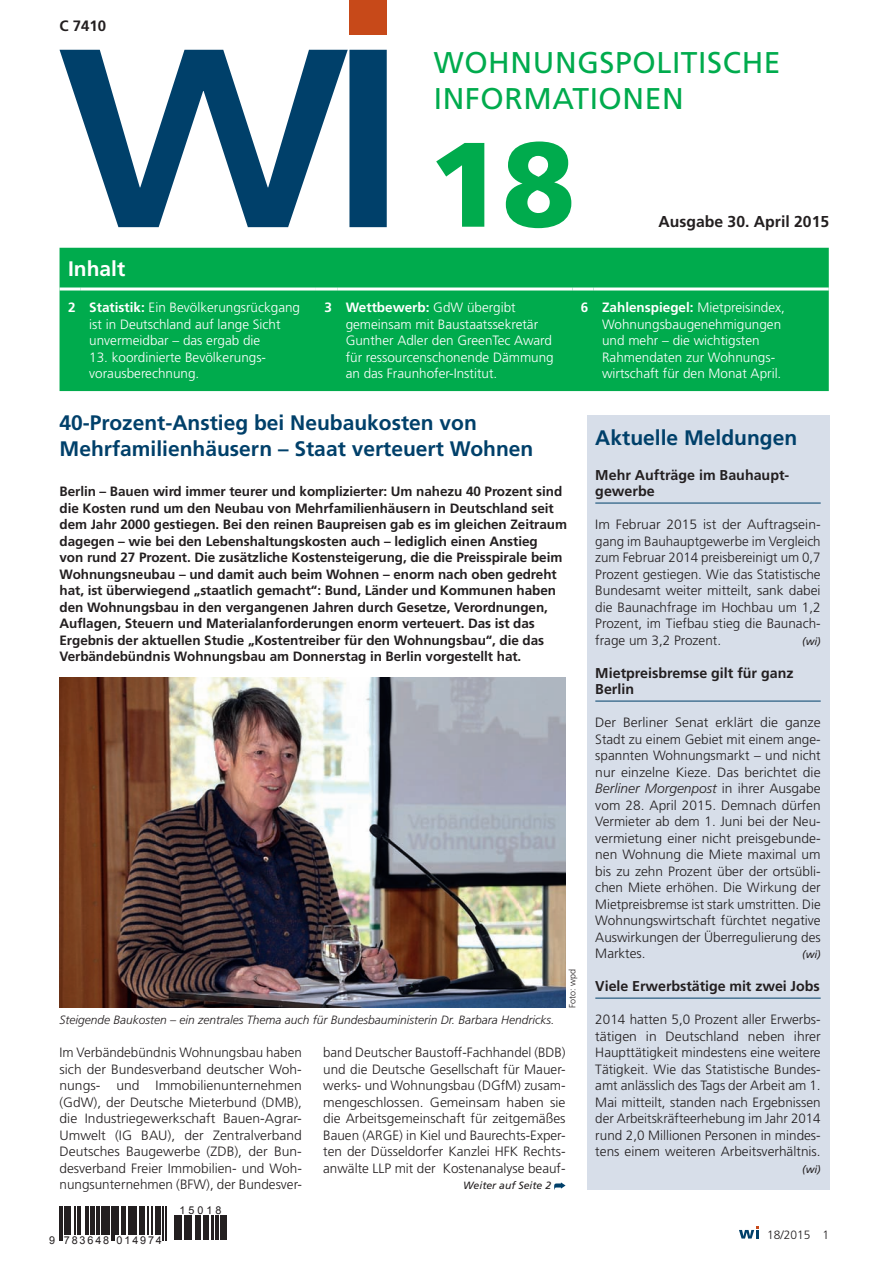
<style>
.page{position:relative;width:893px;height:1263px;background:#fff}
.page>*{position:absolute;margin:0;border:0;box-sizing:border-box;transform-origin:0 0}
.t1{font:900 120px "Frutiger";color:#00ab4d}
.t2{font:30px/36px "Frutiger";letter-spacing:.02em;color:#00ab4d}
.t3{font:700 21px/25.2px "Frutiger";color:#00406a}
.t4{font:700 21px "Frutiger";color:#fff}
.t5{font:700 15.75px "Frutiger";color:#231f20}
.t6{font:700 15px "Frutiger";color:#231f20}
.t7{font:700 14.25px/16.5px "Frutiger";color:#231f20}
.t8{font:300 13.5px/16.5px "Frutiger";color:#231f20;text-align:justify}
.t9{font:700 13.5px/16.5px "Frutiger";letter-spacing:-.005em;color:#231f20}
.t10{font:300 13.5px/16.5px "Frutiger";color:#fff}
.t11{font:italic 300 12px "Frutiger";color:#231f20}
.t12{font:300 12px "Frutiger";color:#231f20}
.t13{font:10.8px "Arial";letter-spacing:.17em;color:#231f20}
.t14{font:italic 10.5px "Frutiger";color:#231f20}
.t15{font:300 9px "Frutiger";color:#231f20}
.s1{font-weight:700}
.s2{font-style:italic}
</style>
<div class="page">
<div style="left:60px;top:248px;width:769px;height:143px;background:#00ab4d"></div>
<hr style="left:60px;top:287px;width:21px;height:3px;background:#fff">
<hr style="left:81px;top:287px;width:235px;height:3px;background:#fff">
<hr style="left:316px;top:287px;width:21px;height:3px;background:#fff">
<hr style="left:337px;top:287px;width:235px;height:3px;background:#fff">
<hr style="left:572px;top:287px;width:22px;height:3px;background:#fff">
<hr style="left:594px;top:287px;width:235px;height:3px;background:#fff">
<svg style="left:554px;top:1182px;width:12px;height:7px"></svg>
<div style="left:587px;top:415px;width:242px;height:774px;background:#d7dee9"></div>
<hr style="left:595px;top:503px;width:226px;height:1px;background:#00406a">
<hr style="left:595px;top:701px;width:226px;height:1px;background:#00406a">
<hr style="left:595px;top:998px;width:226px;height:1px;background:#00406a">
<img style="left:60px;top:678px;width:506px;height:330px">
<svg style="left:739px;top:1226px;width:20px;height:12px"></svg>
<hr style="left:60px;top:1206px;width:1px;height:34px;background:#231f20">
<hr style="left:62px;top:1206px;width:1px;height:34px;background:#231f20">
<hr style="left:64px;top:1206px;width:3px;height:28px;background:#231f20">
<hr style="left:68px;top:1206px;width:3px;height:28px;background:#231f20">
<svg style="left:74px;top:1206px;width:7px;height:28px"></svg>
<hr style="left:85px;top:1206px;width:2px;height:28px;background:#231f20">
<svg style="left:88px;top:1206px;width:1px;height:28px"></svg>
<hr style="left:90px;top:1206px;width:4px;height:28px;background:#231f20">
<hr style="left:97px;top:1206px;width:3px;height:28px;background:#231f20">
<svg style="left:101px;top:1206px;width:1px;height:28px"></svg>
<hr style="left:103px;top:1206px;width:3px;height:28px;background:#231f20">
<hr style="left:107px;top:1206px;width:3px;height:28px;background:#231f20">
<hr style="left:111px;top:1206px;width:1px;height:34px;background:#231f20">
<hr style="left:113px;top:1206px;width:2px;height:34px;background:#231f20">
<hr style="left:116px;top:1206px;width:3px;height:28px;background:#231f20">
<svg style="left:121px;top:1206px;width:1px;height:28px"></svg>
<hr style="left:124px;top:1206px;width:2px;height:28px;background:#231f20">
<hr style="left:128px;top:1206px;width:2px;height:28px;background:#231f20">
<hr style="left:131px;top:1206px;width:2px;height:28px;background:#231f20">
<hr style="left:134px;top:1206px;width:3px;height:28px;background:#231f20">
<hr style="left:139px;top:1206px;width:4px;height:28px;background:#231f20">
<svg style="left:144px;top:1206px;width:12px;height:28px"></svg>
<hr style="left:157px;top:1206px;width:4px;height:28px;background:#231f20">
<hr style="left:163px;top:1206px;width:1px;height:34px;background:#231f20">
<hr style="left:165px;top:1206px;width:1px;height:34px;background:#231f20">
<svg style="left:174px;top:1216px;width:1px;height:24px"></svg>
<hr style="left:176px;top:1216px;width:3px;height:24px;background:#231f20">
<hr style="left:180px;top:1216px;width:2px;height:24px;background:#231f20">
<hr style="left:184px;top:1216px;width:2px;height:24px;background:#231f20">
<svg style="left:188px;top:1216px;width:1px;height:24px"></svg>
<hr style="left:190px;top:1216px;width:2px;height:24px;background:#231f20">
<hr style="left:195px;top:1216px;width:2px;height:24px;background:#231f20">
<svg style="left:198px;top:1216px;width:3px;height:24px"></svg>
<hr style="left:203px;top:1216px;width:4px;height:24px;background:#231f20">
<svg style="left:208px;top:1216px;width:1px;height:24px"></svg>
<hr style="left:211px;top:1216px;width:2px;height:24px;background:#231f20">
<svg style="left:216px;top:1216px;width:3px;height:24px"></svg>
<hr style="left:220px;top:1216px;width:2px;height:24px;background:#231f20">
<hr style="left:223px;top:1216px;width:4px;height:24px;background:#231f20">
<svg style="left:60px;top:50px;width:327px;height:177px"></svg>
<div style="left:350px;top:0;width:37px;height:34px;background:#c74919"></div>
<p class="t6" style="left:60px;top:17px;width:48px">C 7410</p>
<h3 class="t4" style="left:68px;top:257px;width:59px">Inhalt</h3>
<p class="t10" style="left:89px;top:300px;width:212px;text-indent:-21px"><span class="s1">2 Statistik:</span> Ein Bevölkerungsrückgang ist in Deutschland auf lange Sicht unvermeidbar – das ergab die</p>
<p class="t10" style="left:89px;top:349px;width:178px">13. koordinierte Bevölkerungs&shy;vorausberechnung.</p>
<h2 class="t2" style="left:434px;top:44px;width:348px">WOHNUNGSPOLITISCHE<br>INFORMATIONEN</h2>
<h1 class="t1" style="left:428px;top:112px;width:148px">18</h1>
<p class="t5" style="left:658px;top:212px;width:172px">Ausgabe 30. April 2015</p>
<p class="t10" style="left:346px;top:300px;width:210px;text-indent:-21px"><span class="s1">3 Wettbewerb:</span> GdW übergibt gemeinsam mit Baustaatssekretär<br>Gunther Adler den GreenTec Award für ressourcenschonende Dämmung an das Fraunhofer-Institut.</p>
<p class="t10" style="left:602px;top:299px;width:184px;text-indent:-21px"><span class="s1">6 Zahlenspiegel:</span> Mietpreisindex,<br>Wohnungsbaugenehmigungen und mehr – die wichtigsten<br>Rahmen daten zur Wohnungs&shy;wirtschaft für den Monat April.</p>
<h3 class="t3" style="left:60px;top:410px;width:475px">40-Prozent-Anstieg bei Neubaukosten von<br>Mehrfamilienhäusern – Staat verteuert Wohnen</h3>
<p class="t9" style="left:60px;top:483px;width:509px">Berlin – Bauen wird immer teurer und komplizierter: Um nahezu 40 Prozent sind die Kosten rund um den Neubau von Mehrfamilienhäusern in Deutschland seit dem Jahr 2000 gestiegen. Bei den reinen Baupreisen gab es im gleichen Zeitraum dagegen – wie bei den Lebenshaltungskosten auch – lediglich einen Anstieg<br>von rund 27 Prozent. Die zusätzliche Kostensteigerung, die die Preisspirale beim Wohnungsneubau – und damit auch beim Wohnen – enorm nach oben gedreht hat, ist überwiegend „staatlich gemacht“: Bund, Länder und Kommunen haben den Wohnungsbau in den vergangenen Jahren durch Gesetze, Verordnungen, Auflagen, Steuern und Materialanforderungen enorm verteuert. Das ist das Ergebnis der aktuellen Studie „Kostentreiber für den Wohnungsbau“, die das Verbändebündnis Wohnungsbau am Donnerstag in Berlin vorgestellt hat.</p>
<p class="t11" style="left:60px;top:1013px;width:496px">Steigende Baukosten – ein zentrales Thema auch für Bundesbauministerin Dr. Barbara Hendricks.</p>
<p class="t15" style="left:567px;top:1008px;width:41px;rotate:-90deg">Foto: wpd</p>
<p class="t8" style="left:60px;top:1045px;width:244px">Im Verbändebündnis Wohnungsbau haben sich der Bundesverband deutscher Woh&shy;nungs- und Immobilienunternehmen (GdW), der Deutsche Mieterbund (DMB), die Industriegewerkschaft Bauen-Agrar-Umwelt (IG BAU), der Zentralverband Deutsches Baugewerbe (ZDB), der Bun&shy;desverband Freier Immobilien- und Woh&shy;nungsunternehmen (BFW), der Bundesver-</p>
<p class="t8" style="left:323px;top:1045px;width:244px">band Deutscher Baustoff-Fachhandel (BDB) und die Deutsche Gesellschaft für Mauer&shy;werks- und Wohnungsbau (DGfM) zusam&shy;mengeschlossen. Gemeinsam haben sie die Arbeitsgemeinschaft für zeitgemäßes Bauen (ARGE) in Kiel und Baurechts-Exper&shy;ten der Düsseldorfer Kanzlei HFK Rechts&shy;anwälte LLP mit der Kostenanalyse beauf-</p>
<p class="t14" style="left:463px;top:1180px;width:89px">Weiter auf Seite 2</p>
<p class="t13" style="left:49px;top:1233px;width:114px">9 783648 014974</p>
<p class="t13" style="left:180px;top:1203px;width:43px">15018</p>
<h3 class="t3" style="left:595px;top:425px;width:203px">Aktuelle Meldungen</h3>
<p class="t7" style="left:595px;top:466px;width:195px">Mehr Aufträge im Bauhaupt&shy;gewerbe</p>
<p class="t8" style="left:595px;top:517px;width:227px">Im Februar 2015 ist der Auftragsein&shy;gang im Bauhauptgewerbe im Vergleich zum Februar 2014 preisbereinigt um 0,7<br>Prozent gestiegen. Wie das Statistische Bundesamt weiter mitteilt, sank dabei die Baunachfrage im Hochbau um 1,2<br>Prozent, im Tiefbau stieg die Baunach&shy;frage um 3,2 Prozent.</p>
<p class="t14" style="left:802px;top:635px;width:20px">(wi)</p>
<p class="t7" style="left:595px;top:664px;width:200px">Mietpreisbremse gilt für ganz<br>Berlin</p>
<p class="t8" style="left:595px;top:715px;width:227px">Der Berliner Senat erklärt die ganze Stadt zu einem Gebiet mit einem ange&shy;spannten Wohnungsmarkt – und nicht nur einzelne Kieze. Das berichtet die <span class="s2">Berliner Morgenpost</span> in ihrer Ausgabe vom 28. April 2015. Demnach dürfen Vermieter ab dem 1. Juni bei der Neu&shy;vermietung einer nicht preisgebunde&shy;nen Wohnung die Miete maximal um bis zu zehn Prozent über der ortsübli&shy;chen Miete erhöhen. Die Wirkung der Mietpreisbremse ist stark umstritten. Die Wohnungswirtschaft fürchtet negative Auswirkungen der Überregulierung des Marktes.</p>
<p class="t14" style="left:802px;top:949px;width:20px">(wi)</p>
<p class="t7" style="left:595px;top:978px;width:226px">Viele Erwerbstätige mit zwei Jobs</p>
<p class="t8" style="left:595px;top:1012px;width:227px">2014 hatten 5,0 Prozent aller Erwerbs&shy;tätigen in Deutschland neben ihrer Haupttätigkeit mindestens eine weitere Tätigkeit. Wie das Statistische Bundes&shy;amt anlässlich des Tags der Arbeit am 1.<br>Mai mitteilt, standen nach Ergebnissen der Arbeitskräfteerhebung im Jahr 2014 rund 2,0 Millionen Personen in mindes&shy;tens einem weiteren Arbeitsverhältnis.</p>
<p class="t14" style="left:802px;top:1163px;width:20px">(wi)</p>
<p class="t12" style="left:767px;top:1227px;width:64px">18/2015 1</p>
</div>
